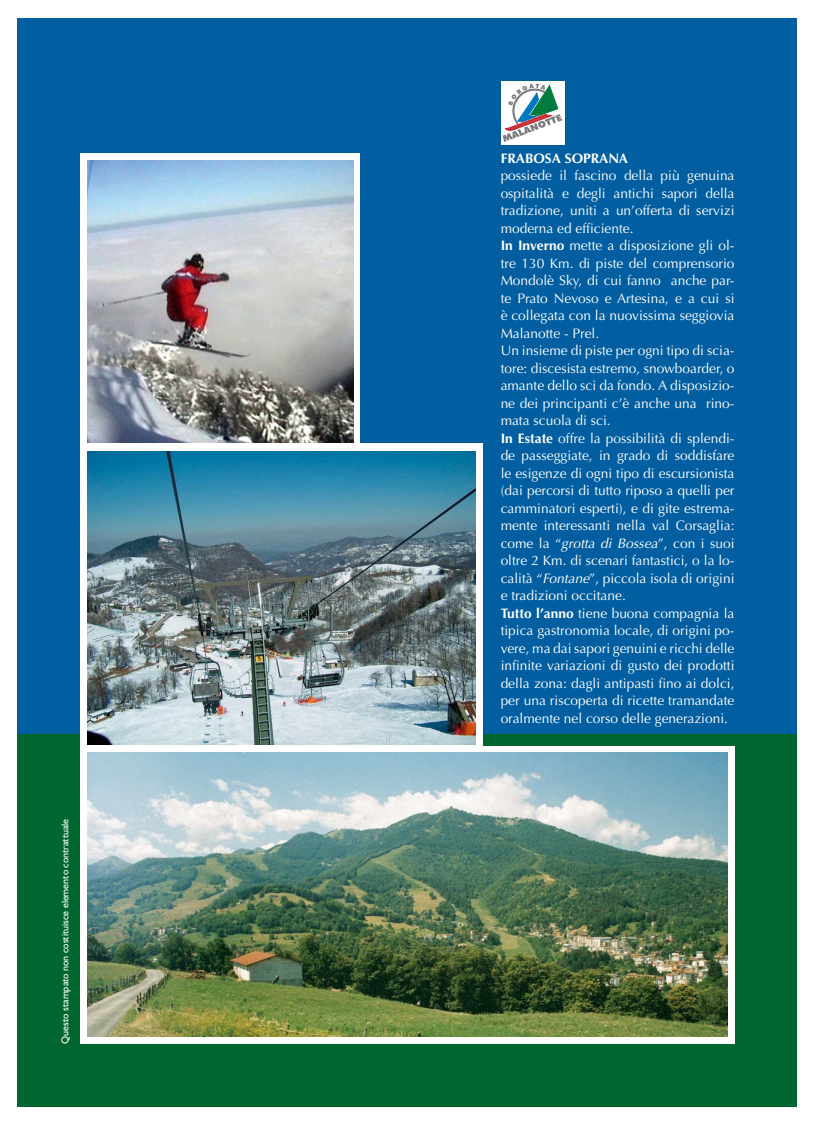
<style>
.page{position:relative;width:815px;height:1124px;background:#fff}
.page>*{position:absolute;margin:0;border:0;box-sizing:border-box;transform-origin:0 0}
.t1{font:13.75px/17.5px "Optima";color:#fff}
.t2{font:700 13.75px "Optima";color:#fff}
.t3{font:10px "Humanist 521 BT";color:#fff}
.s1{font-weight:700}
.s2{font-style:italic}
</style>
<div class="page">
<div style="left:18px;top:18px;width:779px;height:1088px;background:#005ea1"></div>
<div style="left:18px;top:734px;width:779px;height:372px;background:#00662f"></div>
<svg style="left:80px;top:746px;width:655px;height:297px;background:#ecefeb"></svg>
<div style="left:80px;top:153px;width:280px;height:298px;background:#fff"></div>
<img style="left:88px;top:160px;width:265px;height:283px">
<div style="left:501px;top:81px;width:63px;height:64px;background:#fff"></div>
<svg style="left:503px;top:84px;width:59px;height:58px"></svg>
<div style="left:80px;top:443px;width:403px;height:311px;background:#fff"></div>
<img style="left:88px;top:753px;width:639px;height:283px">
<img style="left:87px;top:452px;width:389px;height:292px">
<p class="t3" style="left:59px;top:1043px;width:226px;rotate:-90deg">Questo stampato non costituisce elemento contrattuale</p>
<p class="t2" style="left:501px;top:153px;width:129px">FRABOSA SOPRANA</p>
<p class="t1" style="left:501px;top:168px;width:235px">possiede il fascino della più genuina ospitalità e degli antichi sapori della tradizione, uniti a un’offerta di servizi moderna ed efficiente.<br><span class="s1">In Inverno</span> mette a disposizione gli ol&shy;tre 130 Km. di piste del comprensorio Mondolè Sky, di cui fanno anche par&shy;te Prato Nevoso e Artesina, e a cui si è collegata con la nuovissima seggiovia Malanotte - Prel.<br>Un insieme di piste per ogni tipo di scia&shy;tore: discesista estremo, snowboarder, o amante dello sci da fondo. A disposizio&shy;ne dei principanti c’è anche una rino&shy;mata scuola di sci.<br><span class="s1">In Estate</span> offre la possibilità di splendi&shy;de passeggiate, in grado di soddisfare le esigenze di ogni tipo di escursionista (dai percorsi di tutto riposo a quelli per camminatori esperti), e di gite estrema&shy;mente interessanti nella val Corsaglia: come la “<span class="s2">grotta di Bossea</span>”, con i suoi oltre 2 Km. di scenari fantastici, o la lo&shy;calità “<span class="s2">Fontane</span>”, piccola isola di origini e tradizioni occitane.<br><span class="s1">Tutto l’anno</span> tiene buona compagnia la tipica gastronomia locale, di origini po&shy;vere, ma dai sapori genuini e ricchi delle infinite variazioni di gusto dei prodotti della zona: dagli antipasti fino ai dolci, per una riscoperta di ricette tramandate oralmente nel corso delle generazioni.</p>
</div>
